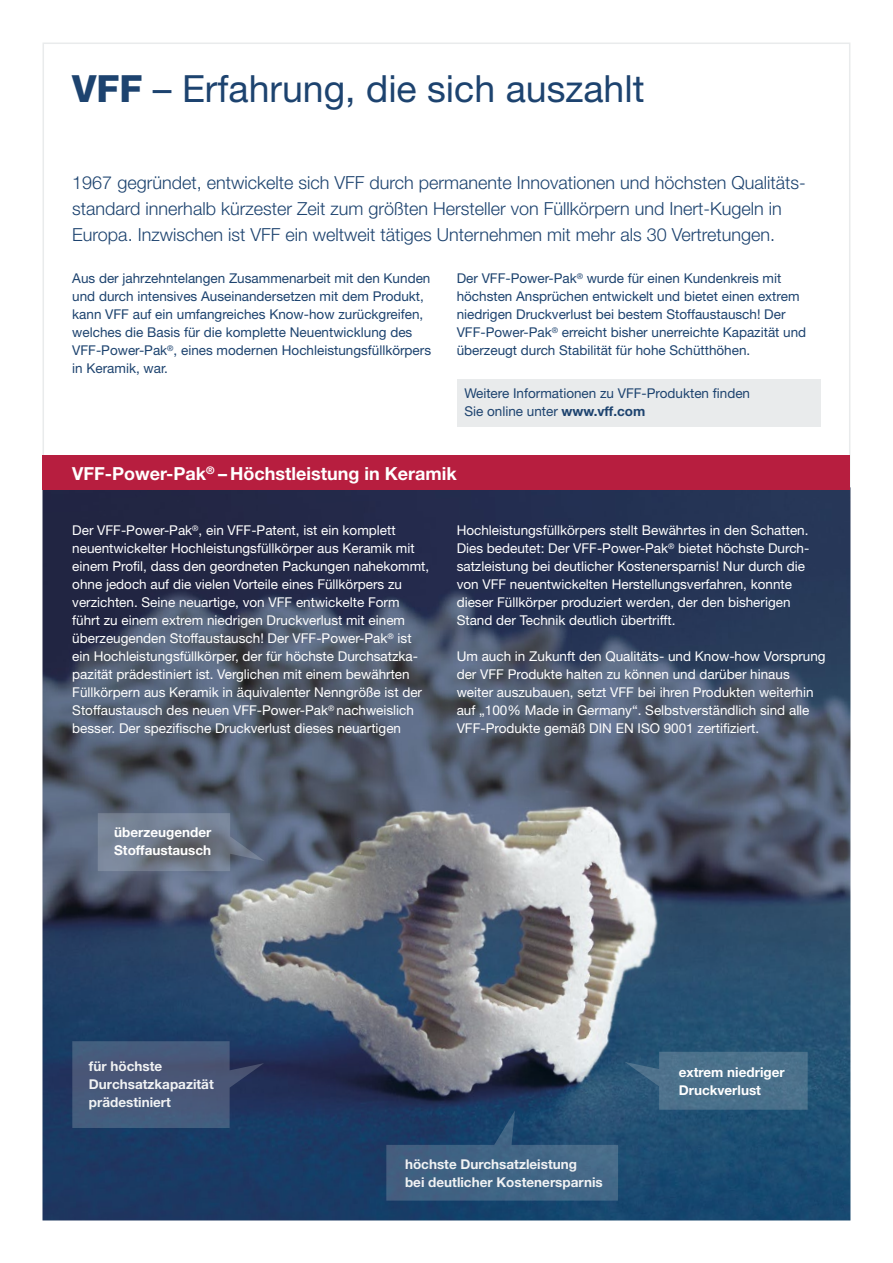
<style>
.page{position:relative;width:893px;height:1263px;background:#fff}
.page>*{position:absolute;margin:0;border:0;box-sizing:border-box;transform-origin:0 0}
.t1{font:37.5px "Helvetica Neue";color:#1d436f}
.t2{font:300 18px/25.5px "Helvetica Neue";color:#1d436f}
.t3{font:700 18px "Helvetica Neue";color:#fff}
.t4{font:13.5px/18px "Helvetica Neue";color:#fff}
.t5{font:13.5px/18px "Helvetica Neue";color:#1d436f}
.t6{font:700 13.5px/18px "Helvetica Neue";color:#fff}
.s1{font-weight:800}
.s2{font-weight:700}
</style>
<div class="page">
<img style="left:43px;top:489px;width:807px;height:731px">
<div style="left:43px;top:455px;width:807px;height:34px;background:#b71e3f"></div>
<div style="left:457px;top:380px;width:364px;height:47px;background:#e9ebec"></div>
<svg style="left:98px;top:813px;width:167px;height:58px;background:#6c7788"></svg>
<svg style="left:386px;top:1110px;width:232px;height:90px;background:#33587a"></svg>
<svg style="left:72px;top:1041px;width:192px;height:87px;background:#415274"></svg>
<svg style="left:625px;top:1052px;width:183px;height:58px;background:#456c87"></svg>
<h1 class="t1" style="left:72px;top:66px;width:574px"><span class="s1">VFF</span> – Erfahrung, die sich auszahlt</h1>
<p class="t2" style="left:72px;top:170px;width:735px">1967 gegründet, entwickelte sich VFF durch permanente Innovationen und höchsten Qualitäts&shy;standard innerhalb kürzester Zeit zum größten Hersteller von Füllkörpern und Inert-Kugeln in<br>Europa. Inzwischen ist VFF ein weltweit tätiges Unternehmen mit mehr als 30 Vertretungen.</p>
<p class="t5" style="left:72px;top:269px;width:360px">Aus der jahrzehntelangen Zusammenarbeit mit den Kunden und durch intensives Auseinandersetzen mit dem Produkt, kann VFF auf ein umfangreiches Know-how zurückgreifen, welches die Basis für die komplette Neuentwicklung des VFF-Power-Pak<sup>®</sup>, eines modernen Hochleistungsfüllkörpers in Keramik, war.</p>
<p class="t5" style="left:464px;top:384px;width:287px">Weitere Informationen zu VFF-Produkten finden<br>Sie online unter <span class="s2">www.vff.com</span></p>
<p class="t5" style="left:457px;top:269px;width:351px">Der VFF-Power-Pak<sup>®</sup> wurde für einen Kundenkreis mit höchsten Ansprüchen entwickelt und bietet einen extrem niedrigen Druckverlust bei bestem Stoffaustausch! Der VFF-Power-Pak<sup>®</sup> erreicht bisher unerreichte Kapazität und überzeugt durch Stabilität für hohe Schütthöhen.</p>
<h2 class="t3" style="left:72px;top:462px;width:386px">VFF-Power-Pak<sup>®</sup> – Höchstleistung in Keramik</h2>
<p class="t4" style="left:72px;top:521px;width:358px">Der VFF-Power-Pak<sup>®</sup>, ein VFF-Patent, ist ein komplett neuentwickelter Hochleistungsfüllkörper aus Keramik mit einem Profil, dass den geordneten Packungen nahekommt, ohne jedoch auf die vielen Vorteile eines Füllkörpers zu verzichten. Seine neuartige, von VFF entwickelte Form führt zu einem extrem niedrigen Druckverlust mit einem überzeugenden Stoffaustausch! Der VFF-Power-Pak<sup>®</sup> ist ein Hochleistungsfüllkörper, der für höchste Durchsatzka&shy;pazität prädestiniert ist. Verglichen mit einem bewährten Füllkörpern aus Keramik in äquivalenter Nenngröße ist der Stoffaustausch des neuen VFF-Power-Pak<sup>®</sup> nachweislich besser. Der spezifische Druckverlust dieses neuartigen</p>
<p class="t4" style="left:457px;top:521px;width:354px">Hochleistungsfüllkörpers stellt Bewährtes in den Schatten.<br>Dies bedeutet: Der VFF-Power-Pak<sup>®</sup> bietet höchste Durch&shy;satzleistung bei deutlicher Kostenersparnis! Nur durch die von VFF neuentwickelten Herstellungsverfahren, konnte dieser Füllkörper produziert werden, der den bisherigen Stand der Technik deutlich übertrifft.</p>
<p class="t4" style="left:457px;top:647px;width:370px">Um auch in Zukunft den Qualitäts- und Know-how Vorsprung der VFF Produkte halten zu können und darüber hinaus weiter auszubauen, setzt VFF bei ihren Produkten weiterhin auf „100% Made in Germany“. Selbstverständlich sind alle VFF-Produkte gemäß DIN EN ISO 9001 zertifiziert.</p>
<p class="t6" style="left:114px;top:822px;width:99px">überzeugender<br>Stoffaustausch</p>
<p class="t6" style="left:89px;top:1056px;width:126px">für höchste<br>Durchsatzkapazität prädestiniert</p>
<p class="t6" style="left:679px;top:1063px;width:107px">extrem niedriger<br>Druckverlust</p>
<p class="t6" style="left:405px;top:1154px;width:199px">höchste Durchsatzleistung<br>bei deutlicher Kostenersparnis</p>
</div>
